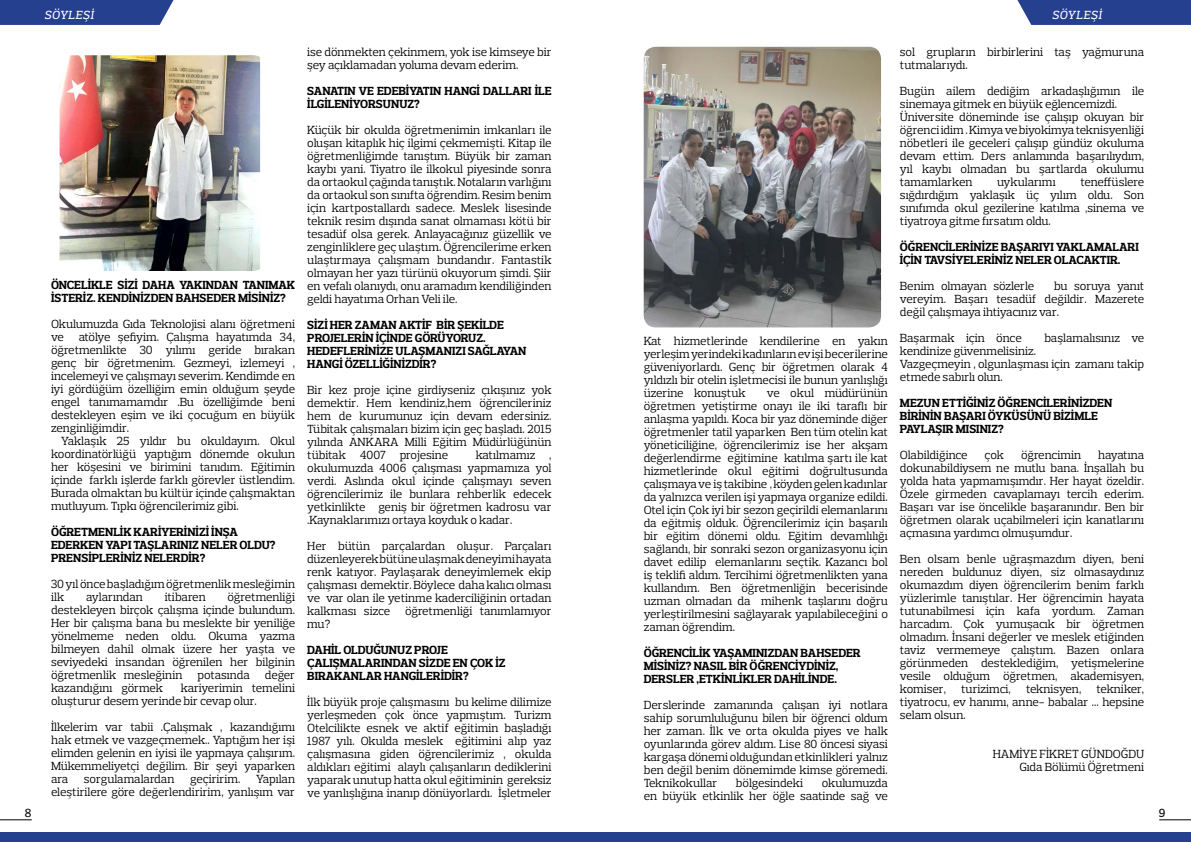
<style>
.page{position:relative;width:1191px;height:842px;background:#fff}
.page>*{position:absolute;margin:0;border:0;box-sizing:border-box;transform-origin:0 0}
.t1{font:12px/13px "Prelo Slab";color:#000;text-align:justify}
.t2{font:700 12px/13px "Prelo Slab";color:#000}
.t3{font:italic 500 12px "Prelo Slab";letter-spacing:.05em;color:#fff}
.t4{font:500 12px "Prelo Slab";color:#000}
</style>
<div class="page">
<svg style="left:0;top:0;width:173px;height:25px"></svg>
<svg style="left:1017px;top:0;width:174px;height:25px"></svg>
<hr style="left:0;top:819px;width:32px;height:1px;background:#000">
<hr style="left:1159px;top:819px;width:32px;height:1px;background:#000">
<div style="left:0;top:832px;width:1191px;height:10px;background:#25408f"></div>
<img style="left:60px;top:55px;width:200px;height:216px">
<img style="left:643px;top:47px;width:238px;height:280px">
<p class="t3" style="left:44px;top:8px;width:51px">SÖYLEŞİ</p>
<p class="t3" style="left:1052px;top:8px;width:51px">SÖYLEŞİ</p>
<p class="t2" style="left:51px;top:278px;width:246px">ÖNCELİKLE SİZİ DAHA YAKINDAN TANIMAK<br>İSTERİZ. KENDİNİZDEN BAHSEDER MİSİNİZ?</p>
<p class="t1" style="left:51px;top:317px;width:246px">Okulumuzda Gıda Teknolojisi alanı öğretmeni ve atölye şefiyim. Çalışma hayatımda 34, öğretmenlikte 30 yılımı geride bırakan genç bir öğretmenim. Gezmeyi, izlemeyi , incelemeyi ve çalışmayı severim. Kendimde en iyi gördüğüm özelliğim emin olduğum şeyde engel tanımamamdır .Bu özelliğimde beni destekleyen eşim ve iki çocuğum en büyük zenginliğimdir.</p>
<p class="t1" style="left:51px;top:434px;width:246px;text-indent:10px">Yaklaşık 25 yıldır bu okuldayım. Okul koordinatörlüğü yaptığım dönemde okulun her köşesini ve birimini tanıdım. Eğitimin içinde farklı işlerde farklı görevler üstlendim.<br>Burada olmaktan bu kültür içinde çalışmaktan mutluyum. Tıpkı öğrencilerimiz gibi.</p>
<p class="t2" style="left:51px;top:525px;width:226px">ÖĞRETMENLİK KARİYERİNİZİ İNŞA<br>EDERKEN YAPI TAŞLARINIZ NELER OLDU?<br>PRENSİPLERİNİZ NELERDİR?</p>
<p class="t1" style="left:51px;top:577px;width:245px">30 yıl önce başladığım öğretmenlik mesleğimin ilk</p>
<p class="t1" style="left:51px;top:590px;width:246px;text-indent:176px">öğretmenliği destekleyen birçok çalışma içinde bulundum.<br>Her bir çalışma bana bu meslekte bir yeniliğe yönelmeme neden oldu. Okuma yazma bilmeyen dahil olmak üzere her yaşta ve seviyedeki insandan öğrenilen her bilginin öğretmenlik mesleğinin</p>
<p class="t1" style="left:86px;top:590px;width:58px">aylarından</p>
<p class="t1" style="left:165px;top:590px;width:42px">itibaren</p>
<p class="t1" style="left:197px;top:668px;width:54px">potasında</p>
<p class="t1" style="left:265px;top:668px;width:32px">değer</p>
<p class="t1" style="left:51px;top:681px;width:113px">kazandığını görmek</p>
<p class="t1" style="left:51px;top:681px;width:245px;text-indent:130px">kariyerimin temelini oluşturur desem yerinde bir cevap olur.</p>
<p class="t1" style="left:51px;top:720px;width:246px">İlkelerim var tabii .Çalışmak , kazandığımı hak etmek ve vazgeçmemek.. Yaptığım her işi elimden gelenin en iyisi ile yapmaya çalışırım.<br>Mükemmeliyetçi değilim. Bir şeyi yaparken ara</p>
<p class="t1" style="left:51px;top:772px;width:246px;text-align:right">Yapılan<br>eleştirilere göre değerlendiririm, yanlışım var</p>
<p class="t1" style="left:84px;top:772px;width:92px">sorgulamalardan</p>
<p class="t1" style="left:190px;top:772px;width:52px">geçiririm.</p>
<p class="t1" style="left:307px;top:45px;width:246px">ise dönmekten çekinmem, yok ise kimseye bir şey açıklamadan yoluma devam ederim.</p>
<p class="t2" style="left:307px;top:84px;width:246px">SANATIN VE EDEBİYATIN HANGİ DALLARI İLE<br>İLGİLENİYORSUNUZ?</p>
<p class="t1" style="left:307px;top:123px;width:246px">Küçük bir okulda öğretmenimin imkanları ile oluşan kitaplık hiç ilgimi çekmemişti. Kitap ile öğretmenliğimde tanıştım. Büyük bir zaman kaybı yani. Tiyatro ile ilkokul piyesinde sonra da ortaokul çağında tanıştık. Notaların varlığını da ortaokul son sınıfta öğrendim. Resim benim için kartpostallardı sadece. Meslek lisesinde teknik resim dışında sanat olmaması kötü bir tesadüf olsa gerek. Anlayacağınız güzellik ve zenginliklere geç ulaştım. Öğrencilerime erken ulaştırmaya çalışmam bundandır. Fantastik olmayan her yazı türünü okuyorum şimdi. Şiir en vefalı olanıydı, onu aramadım kendiliğinden geldi hayatıma Orhan Veli ile.</p>
<p class="t2" style="left:307px;top:318px;width:221px">SİZİ HER ZAMAN AKTİF BİR ŞEKİLDE<br>PROJELERİN İÇİNDE GÖRÜYORUZ.<br>HEDEFLERİNİZE ULAŞMANIZI SAĞLAYAN<br>HANGİ ÖZELLİĞİNİZDİR?</p>
<p class="t1" style="left:307px;top:383px;width:246px">Bir kez proje içine girdiyseniz çıkışınız yok demektir. Hem kendiniz,hem öğrencileriniz hem de kurumunuz için devam edersiniz.<br>Tübitak çalışmaları bizim için geç başladı. 2015 yılında ANKARA Milli Eğitim Müdürlüğünün tübitak 4007 projesine</p>
<p class="t1" style="left:307px;top:448px;width:246px;text-indent:168px">katılmamız , okulumuzda 4006 çalışması yapmamıza yol verdi. Aslında okul içinde çalışmayı seven öğrencilerimiz ile bunlara rehberlik edecek yetkinlikte geniş bir öğretmen kadrosu var .Kaynaklarımızı ortaya koyduk o kadar.</p>
<p class="t1" style="left:307px;top:539px;width:246px">Her bütün parçalardan oluşur. Parçaları düzenleyerek bütüne ulaşmak deneyimi hayata renk katıyor. Paylaşarak deneyimlemek ekip çalışması demektir. Böylece daha kalıcı olması ve var olan ile yetinme kaderciliğinin ortadan kalkması sizce öğretmenliği tanımlamıyor mu?</p>
<p class="t2" style="left:307px;top:643px;width:200px">DAHİL OLDUĞUNUZ PROJE<br>ÇALIŞMALARINDAN SİZDE EN ÇOK İZ<br>BIRAKANLAR HANGİLERİDİR?</p>
<p class="t1" style="left:307px;top:695px;width:246px">İlk büyük proje çalışmasını bu kelime dilimize yerleşmeden çok önce yapmıştım. Turizm Otelcilikte esnek ve aktif eğitimin başladığı 1987 yılı. Okulda meslek eğitimini alıp yaz çalışmasına giden öğrencilerimiz , okulda aldıkları eğitimi alaylı çalışanların dediklerini yaparak unutup hatta okul eğitiminin gereksiz ve yanlışlığına inanıp dönüyorlardı. İşletmeler</p>
<p class="t1" style="left:643px;top:334px;width:246px">Kat hizmetlerinde kendilerine en yakın yerleşim yerindeki kadınların ev işi becerilerine güveniyorlardı. Genç bir öğretmen olarak 4 yıldızlı bir otelin işletmecisi ile bunun yanlışlığı üzerine konuştuk</p>
<p class="t1" style="left:643px;top:386px;width:246px;text-indent:123px">ve okul müdürünün öğretmen yetiştirme onayı ile iki taraflı bir anlaşma yapıldı. Koca bir yaz döneminde diğer öğretmenler tatil yaparken Ben tüm otelin kat yöneticiliğine, öğrencilerimiz ise her akşam değerlendirme eğitimine katılma şartı ile kat hizmetlerinde okul eğitimi doğrultusunda çalışmaya ve iş takibine , köyden gelen kadınlar da yalnızca verilen işi yapmaya organize edildi.<br>Otel için Çok iyi bir sezon geçirildi elemanlarını da eğitmiş olduk. Öğrencilerimiz için başarılı bir eğitim dönemi oldu. Eğitim devamlılığı sağlandı, bir sonraki sezon organizasyonu için davet edilip elemanlarını seçtik. Kazancı bol iş teklifi aldım. Tercihimi öğretmenlikten yana kullandım. Ben öğretmenliğin becerisinde uzman olmadan da mihenk taşlarını doğru yerleştirilmesini sağlayarak yapılabileceğini o zaman öğrendim.</p>
<p class="t2" style="left:643px;top:646px;width:218px">ÖĞRENCİLİK YAŞAMINIZDAN BAHSEDER<br>MİSİNİZ? NASIL BİR ÖĞRENCİYDİNİZ,<br>DERSLER ,ETKİNLİKLER DAHİLİNDE.</p>
<p class="t1" style="left:643px;top:698px;width:246px">Derslerinde zamanında çalışan iyi notlara sahip sorumluluğunu bilen bir öğrenci oldum her zaman. İlk ve orta okulda piyes ve halk oyunlarında görev aldım. Lise 80 öncesi siyasi kargaşa dönemi olduğundan etkinlikleri yalnız ben değil benim dönemimde kimse göremedi.<br>Teknikokullar</p>
<p class="t1" style="left:643px;top:776px;width:246px;text-align:right">okulumuzda<br>en büyük etkinlik her öğle saatinde sağ ve</p>
<p class="t1" style="left:736px;top:776px;width:69px">bölgesindeki</p>
<p class="t1" style="left:900px;top:45px;width:246px">sol grupların birbirlerini taş yağmuruna tutmalarıydı.</p>
<p class="t1" style="left:900px;top:84px;width:246px;text-align:left">Bugün ailem dediğim arkadaşlığımın ile sinemaya gitmek en büyük eğlencemizdi.<br>Üniversite döneminde ise çalışıp okuyan bir öğrenci idim . Kimya ve biyokimya teknisyenliği nöbetleri ile geceleri çalışıp gündüz okuluma devam ettim. Ders anlamında başarılıydım, yıl kaybı olmadan bu şartlarda okulumu tamamlarken</p>
<p class="t1" style="left:900px;top:175px;width:246px;text-indent:180px">teneffüslere sığdırdığım yaklaşık üç yılım oldu. Son sınıfımda okul gezilerine katılma ,sinema ve tiyatroya gitme fırsatım oldu.</p>
<p class="t2" style="left:900px;top:240px;width:240px">ÖĞRENCİLERİNİZE BAŞARIYI YAKLAMALARI<br>İÇİN TAVSİYELERİNİZ NELER OLACAKTIR.</p>
<p class="t1" style="left:900px;top:279px;width:136px">Benim olmayan sözlerle</p>
<p class="t1" style="left:997px;top:175px;width:60px">uykularımı</p>
<p class="t1" style="left:900px;top:279px;width:246px;text-indent:154px">bu soruya yanıt vereyim. Başarı tesadüf değildir. Mazerete değil çalışmaya ihtiyacınız var.</p>
<p class="t1" style="left:900px;top:331px;width:123px">Başarmak için önce</p>
<p class="t1" style="left:1044px;top:331px;width:101px">başlamalısınız ve</p>
<p class="t1" style="left:900px;top:344px;width:246px;text-align:left">kendinize güvenmelisiniz.<br>Vazgeçmeyin , olgunlaşması için zamanı takip etmede sabırlı olun.</p>
<p class="t2" style="left:900px;top:396px;width:214px">MEZUN ETTİĞİNİZ ÖĞRENCİLERİNİZDEN<br>BİRİNİN BAŞARI ÖYKÜSÜNÜ BİZİMLE<br>PAYLAŞIR MISINIZ?</p>
<p class="t1" style="left:900px;top:448px;width:69px">Olabildiğince</p>
<p class="t1" style="left:984px;top:448px;width:21px">çok</p>
<p class="t1" style="left:1021px;top:448px;width:62px">öğrencimin</p>
<p class="t1" style="left:900px;top:448px;width:246px;text-indent:198px">hayatına dokunabildiysem ne mutlu bana. İnşallah bu yolda hata yapmamışımdır. Her hayat özeldir.<br>Özele girmeden cavaplamayı tercih ederim.<br>Başarı var ise öncelikle başaranındır. Ben bir öğretmen olarak uçabilmeleri için kanatlarını açmasına yardımcı olmuşumdur.</p>
<p class="t1" style="left:900px;top:552px;width:246px">Ben olsam benle uğraşmazdım diyen, beni nereden buldunuz diyen, siz olmasaydınız okumazdım diyen öğrencilerim benim farklı yüzlerimle tanıştılar. Her öğrencimin hayata tutunabilmesi için kafa yordum. Zaman harcadım. Çok yumuşacık bir öğretmen olmadım. İnsani değerler ve meslek etiğinden taviz vermemeye çalıştım. Bazen onlara görünmeden desteklediğim, yetişmelerine vesile olduğum öğretmen, akademisyen, komiser,</p>
<p class="t1" style="left:900px;top:682px;width:246px;text-indent:196px">tekniker, tiyatrocu, ev hanımı, anne- babalar … hepsine selam olsun.</p>
<p class="t1" style="left:992px;top:747px;width:153px;text-align:right">HAMİYE FİKRET GÜNDOĞDU<br>Gıda Bölümü Öğretmeni</p>
<p class="t1" style="left:961px;top:682px;width:51px">turizimci,</p>
<p class="t1" style="left:1026px;top:682px;width:57px">teknisyen,</p>
<p class="t4" style="left:25px;top:805px;width:8px">8</p>
<p class="t4" style="left:1159px;top:805px;width:8px">9</p>
</div>
